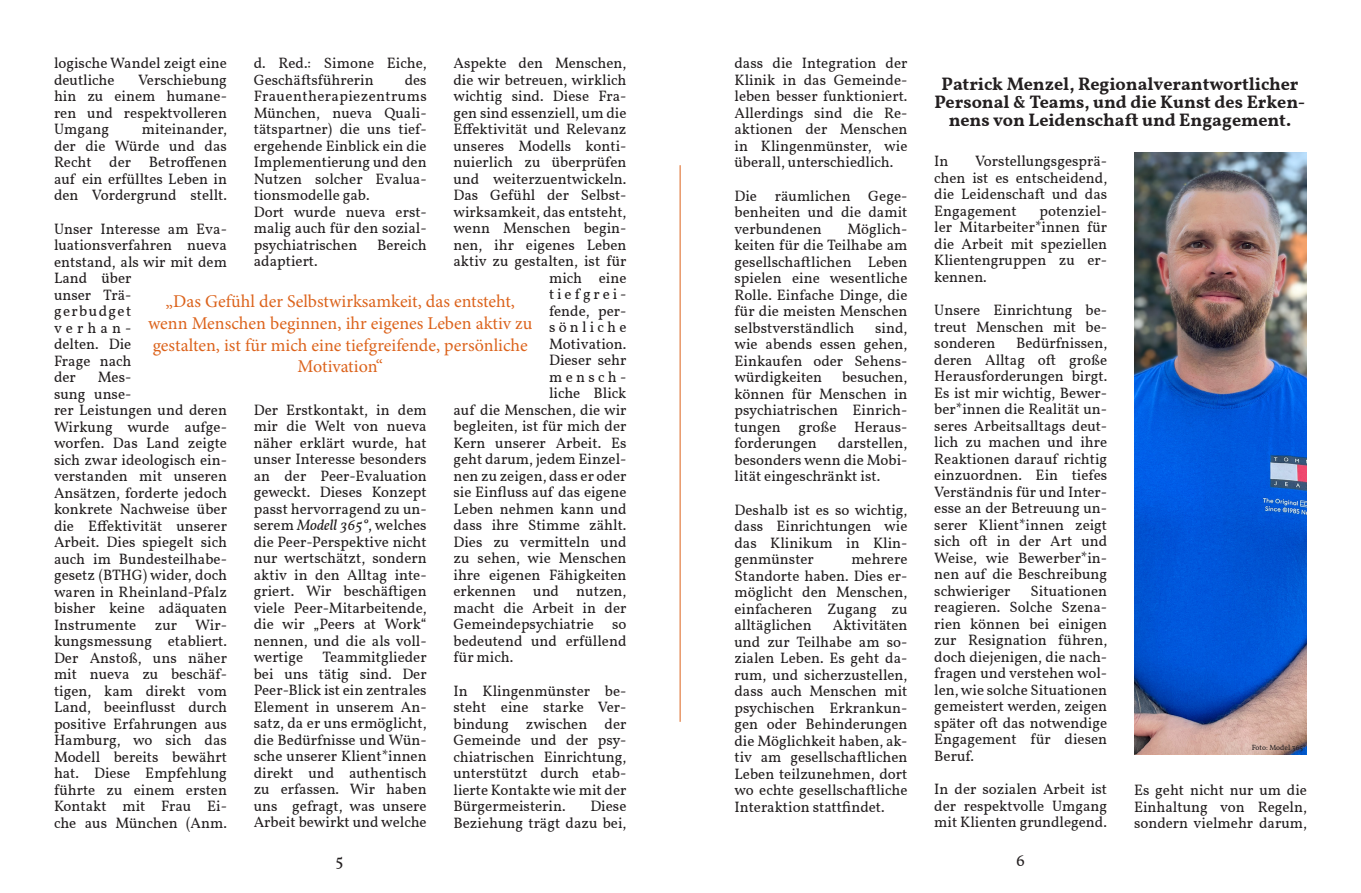
<style>
.page{position:relative;width:1361px;height:893px;background:#fff}
.page>*{position:absolute;margin:0;border:0;box-sizing:border-box;transform-origin:0 0}
.t1{font:18px/21.6px "Minion Pro";color:#dc631c;text-align:center}
.Body_-_Align_Left{font:700 18px/18px "Vollkorn";color:#231f20;text-align:center}
.t2{font:16.5px "Vollkorn";color:#231f20}
.Body_-_Align_Left-2{font:15px/16.5px "Vollkorn";color:#231f20;text-align:justify}
.Body_-_Align_Left-3{font:15px "Vollkorn";letter-spacing:.195em;color:#231f20}
.Body_-_Align_Left-4{font:15px "Vollkorn";letter-spacing:.215em;color:#231f20}
.t3{font:7.5px "Vollkorn";color:#231f20}
.s1{font-style:italic}
.s2{font-size:16.5px}
</style>
<div class="page">
<hr style="left:680px;top:165px;width:1px;height:557px;background:#dc631c">
<img style="left:1134px;top:152px;width:173px;height:603px">
<p class="Body_-_Align_Left-2" style="left:54px;top:54px;width:174px">logische Wandel zeigt eine deutliche</p>
<p class="Body_-_Align_Left-2" style="left:254px;top:54px;width:174px">d. Red.: Simone Eiche,<br>Geschäftsführerin</p>
<p class="Body_-_Align_Left-2" style="left:453px;top:54px;width:174px">Aspekte den Menschen, die wir betreuen, wirklich wichtig sind. Diese Fra&shy;gen sind essenziell, um die Effektivität und Relevanz unseres Modells konti&shy;nuierlich zu überprüfen und weiterzuentwickeln.</p>
<p class="Body_-_Align_Left-2" style="left:453px;top:186px;width:174px">Das Gefühl der Selbst-</p>
<p class="Body_-_Align_Left-2" style="left:453px;top:203px;width:174px">wirksamkeit, das entsteht,</p>
<p class="Body_-_Align_Left-2" style="left:453px;top:219px;width:174px">wenn Menschen begin-</p>
<p class="Body_-_Align_Left-2" style="left:453px;top:236px;width:174px">nen, ihr eigenes Leben</p>
<p class="Body_-_Align_Left-2" style="left:453px;top:252px;width:174px">aktiv zu gestalten, ist für</p>
<p class="Body_-_Align_Left-2" style="left:549px;top:269px;width:79px">mich eine</p>
<p class="Body_-_Align_Left-3" style="left:549px;top:283px;width:79px">tiefgrei-</p>
<p class="Body_-_Align_Left-2" style="left:549px;top:302px;width:79px">fende, per-</p>
<p class="Body_-_Align_Left-4" style="left:549px;top:316px;width:79px">sönliche</p>
<p class="Body_-_Align_Left-2" style="left:549px;top:335px;width:79px">Motivation.</p>
<p class="Body_-_Align_Left-2" style="left:549px;top:351px;width:79px">Dieser sehr</p>
<p class="Body_-_Align_Left-2" style="left:549px;top:368px;width:79px">mensch-</p>
<p class="Body_-_Align_Left-2" style="left:549px;top:384px;width:79px">liche Blick</p>
<p class="Body_-_Align_Left-2" style="left:453px;top:401px;width:174px">auf die Menschen, die wir</p>
<p class="Body_-_Align_Left-2" style="left:453px;top:417px;width:174px">begleiten, ist für mich der</p>
<p class="Body_-_Align_Left-2" style="left:453px;top:434px;width:174px">Kern unserer Arbeit. Es</p>
<p class="Body_-_Align_Left-2" style="left:453px;top:450px;width:174px">geht darum, jedem Einzel-</p>
<p class="Body_-_Align_Left-2" style="left:453px;top:467px;width:174px">nen zu zeigen, dass er oder</p>
<p class="Body_-_Align_Left-2" style="left:453px;top:483px;width:174px">sie Einfluss auf das eigene</p>
<p class="Body_-_Align_Left-2" style="left:453px;top:500px;width:174px">Leben nehmen kann und</p>
<p class="Body_-_Align_Left-2" style="left:453px;top:516px;width:174px">dass ihre Stimme zählt.</p>
<p class="Body_-_Align_Left-2" style="left:453px;top:533px;width:174px">Dies zu vermitteln und</p>
<p class="Body_-_Align_Left-2" style="left:453px;top:549px;width:174px">zu sehen, wie Menschen</p>
<p class="Body_-_Align_Left-2" style="left:453px;top:566px;width:174px">ihre eigenen Fähigkeiten</p>
<p class="Body_-_Align_Left-2" style="left:453px;top:582px;width:174px">erkennen und nutzen,</p>
<p class="Body_-_Align_Left-2" style="left:453px;top:599px;width:174px">macht die Arbeit in der</p>
<p class="Body_-_Align_Left-2" style="left:453px;top:615px;width:174px">Gemeindepsychiatrie so</p>
<p class="Body_-_Align_Left-2" style="left:453px;top:632px;width:174px">bedeutend und erfüllend</p>
<p class="Body_-_Align_Left-2" style="left:453px;top:648px;width:61px">für mich.</p>
<p class="Body_-_Align_Left-2" style="left:453px;top:682px;width:174px">In Klingenmünster be&shy;steht eine starke Ver&shy;bindung zwischen der Gemeinde und der psy&shy;chiatrischen Einrichtung, unterstützt durch etab&shy;lierte Kontakte wie mit der Bürgermeisterin.</p>
<p class="Body_-_Align_Left-2" style="left:54px;top:71px;width:174px;text-indent:84px">Verschiebung hin zu einem humane&shy;ren und respektvolleren Umgang</p>
<p class="Body_-_Align_Left-2" style="left:254px;top:71px;width:175px;text-indent:151px">des Frauentherapiezentrums München, nueva Quali&shy;tätspartner) die uns tief&shy;ergehende Einblick ein die Implementierung und den Nutzen solcher Evalua&shy;tionsmodelle gab.</p>
<p class="Body_-_Align_Left-2" style="left:254px;top:203px;width:174px">Dort wurde nueva erst&shy;malig auch für den sozial&shy;psychiatrischen</p>
<p class="Body_-_Align_Left-2" style="left:54px;top:120px;width:174px;text-indent:88px">miteinander, der die Würde und das Recht der Betroffenen auf ein erfülltes Leben in den Vordergrund stellt.</p>
<p class="Body_-_Align_Left-2" style="left:54px;top:220px;width:174px;text-align:left">Unser Interesse am Eva&shy;luationsverfahren nueva entstand, als wir mit dem<br>Land über<br>unser Trä-<br>gerbudget<br>verhan-<br>delten. Die<br>Frage nach<br>der</p>
<p class="Body_-_Align_Left-2" style="left:377px;top:236px;width:51px">Bereich</p>
<p class="Body_-_Align_Left-2" style="left:254px;top:252px;width:65px">adaptiert.</p>
<p class="t1" style="left:148px;top:291px;width:386px">„Das Gefühl der Selbstwirksamkeit, das entsteht, wenn Menschen beginnen, ihr eigenes Leben aktiv zu gestalten, ist für mich eine tiefgreifende, persönliche Motivation“</p>
<p class="Body_-_Align_Left-2" style="left:54px;top:368px;width:174px;text-align:left;text-indent:44px">Mes-<br>sung unse-<br>rer Leistungen und deren<br>Wirkung wurde aufge&shy;worfen. Das Land zeigte sich zwar ideologisch ein&shy;verstanden mit unseren<br>Ansätzen, forderte jedoch konkrete Nachweise über die Effektivität unserer<br>Arbeit. Dies spiegelt sich auch im Bundesteilhabe&shy;gesetz (BTHG) wider, doch waren in Rheinland-Pfalz bisher keine adäquaten<br>Instrumente zur Wir&shy;kungsmessung etabliert.</p>
<p class="Body_-_Align_Left-2" style="left:54px;top:649px;width:174px">Der Anstoß, uns näher mit nueva zu beschäf&shy;tigen, kam direkt vom Land, beeinflusst durch positive Erfahrungen aus Hamburg, wo sich das Modell bereits bewährt hat. Diese Empfehlung führte zu einem ersten Kontakt mit Frau Ei&shy;che aus München (Anm.</p>
<p class="Body_-_Align_Left-2" style="left:254px;top:401px;width:174px">Der Erstkontakt, in dem mir die Welt von nueva näher erklärt wurde, hat unser Interesse besonders an der Peer-Evaluation geweckt. Dieses Konzept passt hervorragend zu un&shy;serem <span class="s1">Modell 365°</span>, welches die Peer-Perspektive nicht nur wertschätzt, sondern aktiv in den Alltag inte&shy;griert. Wir beschäftigen viele Peer-Mitarbeitende, die wir „Peers at Work“ nennen, und die als voll&shy;wertige</p>
<p class="Body_-_Align_Left-2" style="left:254px;top:648px;width:174px;text-indent:69px">Teammitglieder bei uns tätig sind. Der Peer-Blick ist ein zentrales Element in unserem An&shy;satz, da er uns ermöglicht, die Bedürfnisse und Wün&shy;sche unserer Klient*innen direkt und authentisch zu erfassen. Wir haben uns gefragt, was unsere Arbeit bewirkt und welche</p>
<p class="Body_-_Align_Left-2" style="left:453px;top:797px;width:174px;text-align:right">Diese<br>Beziehung trägt dazu bei,</p>
<p class="Body_-_Align_Left-2" style="left:734px;top:54px;width:174px">dass die Integration der Klinik in das Gemeinde&shy;leben besser funktioniert.<br>Allerdings sind die Re&shy;aktionen der Menschen in Klingenmünster, wie überall, unterschiedlich.</p>
<p class="Body_-_Align_Left-2" style="left:734px;top:187px;width:174px">Die räumlichen Gege&shy;benheiten und die damit verbundenen</p>
<p class="Body_-_Align_Left-2" style="left:734px;top:220px;width:174px;text-indent:113px">Möglich&shy;keiten für die Teilhabe am gesellschaftlichen Leben spielen eine wesentliche Rolle. Einfache Dinge, die für die meisten Menschen selbstverständlich</p>
<p class="Body_-_Align_Left-2" style="left:734px;top:319px;width:174px;text-indent:141px">sind, wie abends essen gehen, Einkaufen oder Sehens&shy;würdigkeiten</p>
<p class="Body_-_Align_Left-2" style="left:734px;top:368px;width:174px;text-indent:108px">besuchen, können für Menschen in psychiatrischen Einrich&shy;tungen große Heraus&shy;forderungen</p>
<p class="Body_-_Align_Left-2" style="left:734px;top:434px;width:174px;text-indent:103px">darstellen, besonders wenn die Mobi&shy;lität eingeschränkt ist.</p>
<p class="Body_-_Align_Left-2" style="left:734px;top:501px;width:174px">Deshalb ist es so wichtig, dass Einrichtungen wie das Klinikum in Klin&shy;genmünster</p>
<p class="Body_-_Align_Left-2" style="left:734px;top:550px;width:174px;text-indent:117px">mehrere Standorte haben. Dies er&shy;möglicht den Menschen, einfacheren Zugang zu alltäglichen</p>
<p class="Body_-_Align_Left-2" style="left:734px;top:616px;width:174px;text-indent:98px">Aktivitäten und zur Teilhabe am so&shy;zialen Leben. Es geht da&shy;rum, und sicherzustellen, dass auch Menschen mit psychischen Erkrankun&shy;gen oder Behinderungen die Möglichkeit haben, ak&shy;tiv am gesellschaftlichen Leben teilzunehmen, dort wo echte gesellschaftliche Interaktion stattfindet.</p>
<p class="Body_-_Align_Left" style="left:934px;top:74px;width:372px">Patrick Menzel, Regionalverantwortlicher<br>Personal <span class="s2">&amp;</span> Teams, und die Kunst des Erken&shy;nens von Leidenschaft und Engagement.</p>
<p class="Body_-_Align_Left-2" style="left:934px;top:152px;width:174px;text-indent:41px">Vorstellungsgesprä&shy;chen ist es entscheidend, die Leidenschaft und das Engagement</p>
<p class="Body_-_Align_Left-2" style="left:934px;top:152px;width:16px">In</p>
<p class="Body_-_Align_Left-2" style="left:934px;top:202px;width:174px;text-indent:105px">potenziel&shy;ler Mitarbeiter*innen für die Arbeit mit speziellen Klientengruppen zu er&shy;kennen.</p>
<p class="Body_-_Align_Left-2" style="left:934px;top:301px;width:174px">Unsere Einrichtung be&shy;treut Menschen mit be&shy;sonderen</p>
<p class="Body_-_Align_Left-2" style="left:934px;top:334px;width:174px;text-indent:82px">Bedürfnissen, deren Alltag oft große Herausforderungen birgt.<br>Es ist mir wichtig, Bewer&shy;ber*innen die Realität un&shy;seres Arbeitsalltags deut&shy;lich zu machen und ihre Reaktionen darauf richtig einzuordnen. Ein tiefes Verständnis für und Inter&shy;esse an der Betreuung un&shy;serer Klient*innen zeigt sich oft in der Art und Weise, wie Bewerber*in&shy;nen auf die Beschreibung schwieriger</p>
<p class="Body_-_Align_Left-2" style="left:934px;top:582px;width:174px;text-indent:96px">Situationen reagieren. Solche Szena&shy;rien können bei einigen zur Resignation führen, doch diejenigen, die nach&shy;fragen und verstehen wol&shy;len, wie solche Situationen gemeistert werden, zeigen später oft das notwendige Engagement für diesen Beruf.</p>
<p class="Body_-_Align_Left-2" style="left:934px;top:780px;width:174px">In der sozialen Arbeit ist der respektvolle Umgang mit Klienten grundlegend.</p>
<p class="Body_-_Align_Left-2" style="left:1134px;top:781px;width:174px">Es geht nicht nur um die Einhaltung von Regeln, sondern vielmehr darum,</p>
<p class="t3" style="left:1251px;top:742px;width:56px">Foto: Model 365°</p>
<p class="t2" style="left:335px;top:848px;width:9px">5</p>
<p class="t2" style="left:1016px;top:848px;width:10px">6</p>
</div>
